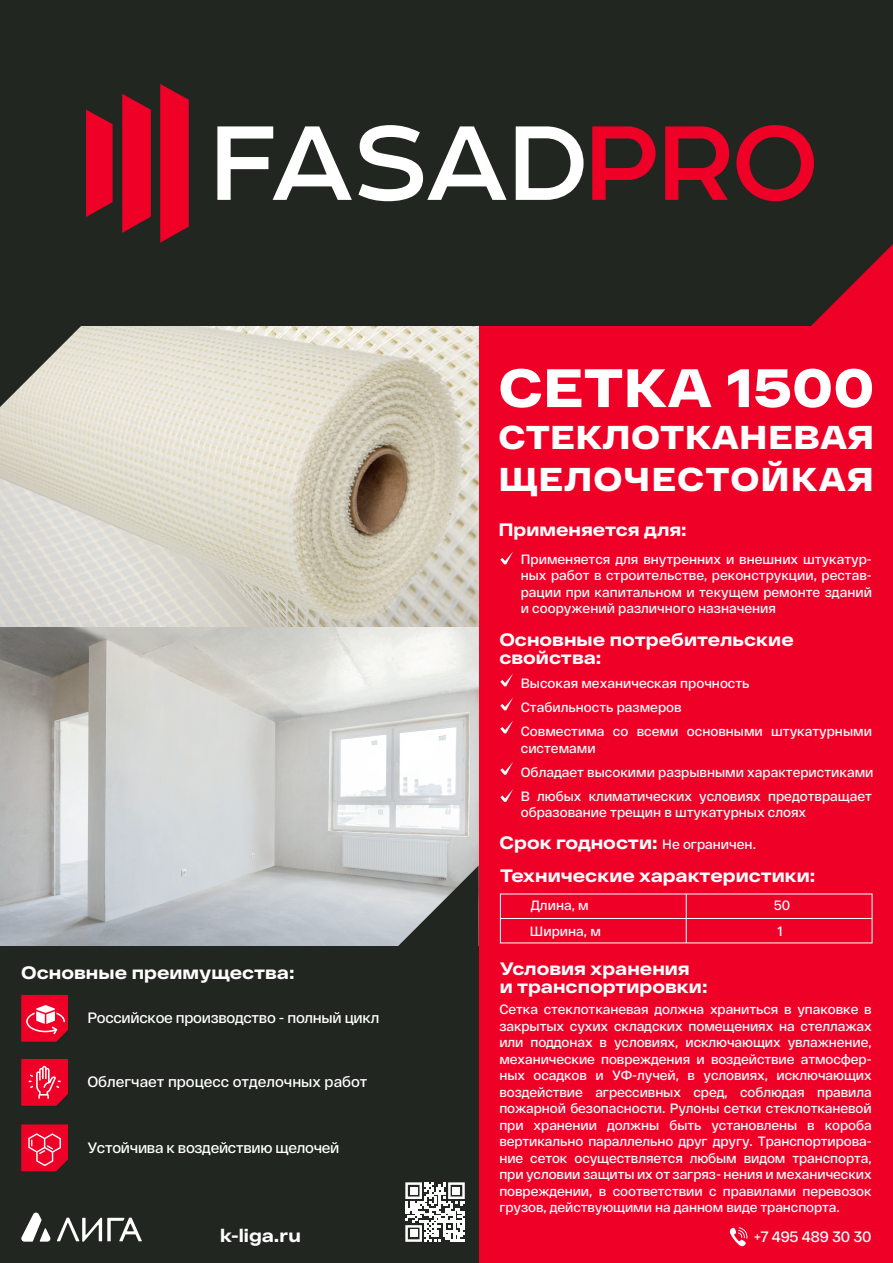
<style>
.page{position:relative;width:893px;height:1263px;background:#ef0027}
.page>*{position:absolute;margin:0;border:0;box-sizing:border-box;transform-origin:0 0}
.t1{font:900 54px "RF Dewi Extended";color:#fff}
.t2{font:900 33px/42px "RF Dewi Extended";letter-spacing:.005em;color:#fff}
.t3{font:800 18px/18px "RF Dewi Extended";color:#fff}
.t4{font:600 15px "RF Dewi";letter-spacing:-.02em;color:#fff}
.t5{font:600 15px "RF Dewi";color:#fff}
.t6{font:600 13.5px/16.5px "RF Dewi";color:#fff;text-align:justify}
.s1{font-family:"RF Dewi";font-weight:600;font-size:13.5px}
</style>
<div class="page">
<svg style="left:500px;top:552px;width:13px;height:12px"></svg>
<svg style="left:500px;top:674px;width:13px;height:12px"></svg>
<svg style="left:500px;top:698px;width:13px;height:12px"></svg>
<svg style="left:500px;top:721px;width:13px;height:12px"></svg>
<svg style="left:500px;top:762px;width:13px;height:13px"></svg>
<svg style="left:500px;top:789px;width:13px;height:13px"></svg>
<svg style="left:729px;top:1227px;width:19px;height:19px"></svg>
<hr style="left:500px;top:918px;width:372px;height:1px;background:#fff">
<hr style="left:686px;top:894px;width:1px;height:49px;background:#fff">
<img style="left:0;top:634px;width:479px;height:312px">
<img style="left:0;top:325px;width:479px;height:309px">
<div style="left:0;top:0;width:893px;height:325px;background:#222620"></div>
<svg style="left:122px;top:94px;width:29px;height:139px;background:#d40426"></svg>
<svg style="left:160px;top:84px;width:29px;height:159px;background:#d70426"></svg>
<svg style="left:86px;top:110px;width:27px;height:107px;background:#d00525"></svg>
<svg style="left:217px;top:126px;width:135px;height:74px"></svg>
<svg style="left:358px;top:125px;width:149px;height:76px"></svg>
<svg style="left:516px;top:126px;width:67px;height:74px"></svg>
<svg style="left:592px;top:126px;width:63px;height:74px"></svg>
<svg style="left:665px;top:126px;width:64px;height:74px"></svg>
<svg style="left:736px;top:125px;width:78px;height:76px"></svg>
<svg style="left:0;top:325px;width:82px;height:82px;background:#838379"></svg>
<svg style="left:807px;top:244px;width:86px;height:82px"></svg>
<div style="left:0;top:946px;width:479px;height:317px;background:#222620"></div>
<svg style="left:57px;top:1218px;width:85px;height:23px"></svg>
<svg style="left:21px;top:1212px;width:30px;height:30px"></svg>
<svg style="left:405px;top:1182px;width:60px;height:60px"></svg>
<div style="left:410px;top:1187px;width:7px;height:7px;background:#fff"></div>
<div style="left:453px;top:1187px;width:7px;height:7px;background:#fff"></div>
<div style="left:410px;top:1230px;width:7px;height:7px;background:#fff"></div>
<svg style="left:385px;top:865px;width:94px;height:81px;background:#7f8281"></svg>
<svg style="left:21px;top:1059px;width:47px;height:47px;background:#e71b3c"></svg>
<svg style="left:21px;top:995px;width:47px;height:47px;background:#e82a49"></svg>
<svg style="left:21px;top:1124px;width:47px;height:47px;background:#e71a3b"></svg>
<h3 class="t3" style="left:21px;top:963px;width:275px">Основные преимущества:</h3>
<p class="t4" style="left:87px;top:1009px;width:293px">Российское производство - полный цикл</p>
<p class="t5" style="left:87px;top:1073px;width:282px">Облегчает процесс отделочных работ</p>
<p class="t4" style="left:87px;top:1138px;width:254px">Устойчива к воздействию щелочей</p>
<h3 class="t3" style="left:220px;top:1226px;width:82px">k-liga.ru</h3>
<h1 class="t1" style="left:498px;top:355px;width:378px">СЕТКА 1500</h1>
<h2 class="t2" style="left:498px;top:416px;width:377px">СТЕКЛОТКАНЕВАЯ<br>ЩЕЛОЧЕСТОЙКАЯ</h2>
<h3 class="t3" style="left:498px;top:520px;width:190px">Применяется для:</h3>
<p class="t6" style="left:521px;top:550px;width:353px">Применяется для внутренних и внешних штукатур&shy;ных работ в строительстве, реконструкции, рестав&shy;рации при капитальном и текущем ремонте зданий и сооружений различного назначения</p>
<h3 class="t3" style="left:499px;top:630px;width:296px">Основные потребительские свойства:</h3>
<p class="t6" style="left:521px;top:671px;width:353px;line-height:24px;text-align:left">Высокая механическая прочность<br>Стабильность размеров<br>Совместима со всеми основными штукатурными</p>
<p class="t6" style="left:521px;top:736px;width:354px;line-height:24px;text-align:left">системами<br>Обладает высокими разрывными характеристиками<br>В любых климатических условиях предотвращает</p>
<p class="t6" style="left:521px;top:804px;width:287px">образование трещин в штукатурных слоях</p>
<h3 class="t3" style="left:500px;top:834px;width:258px">Срок годности: <span class="s1">Не ограничен.</span></h3>
<h3 class="t3" style="left:500px;top:866px;width:317px">Технические характеристики:</h3>
<p class="t6" style="left:531px;top:897px;width:59px">Длина, м</p>
<p class="t6" style="left:774px;top:897px;width:18px">50</p>
<p class="t6" style="left:530px;top:923px;width:73px">Ширина, м</p>
<p class="t6" style="left:777px;top:923px;width:7px">1</p>
<h3 class="t3" style="left:500px;top:959px;width:209px">Условия хранения<br>и транспортировки:</h3>
<p class="t6" style="left:499px;top:1001px;width:374px">Сетка стеклотканевая должна храниться в упаковке в закрытых сухих складских помещениях на стеллажах или поддонах в условиях, исключающих увлажнение, механические повреждения и воздействие атмосфер&shy;ных осадков и УФ-лучей, в условиях, исключающих воздействие агрессивных сред, соблюдая правила пожарной безопасности. Рулоны сетки стеклотканевой при хранении должны быть установлены в короба вертикально параллельно друг другу. Транспортирова&shy;ние сеток осуществляется любым видом транспорта, при условии защиты их от загряз- нения и механических повреждении, в соответствии с правилами перевозок грузов, действующими на данном виде транспорта.</p>
<p class="t5" style="left:754px;top:1227px;width:119px">+7 495 489 30 30</p>
</div>
